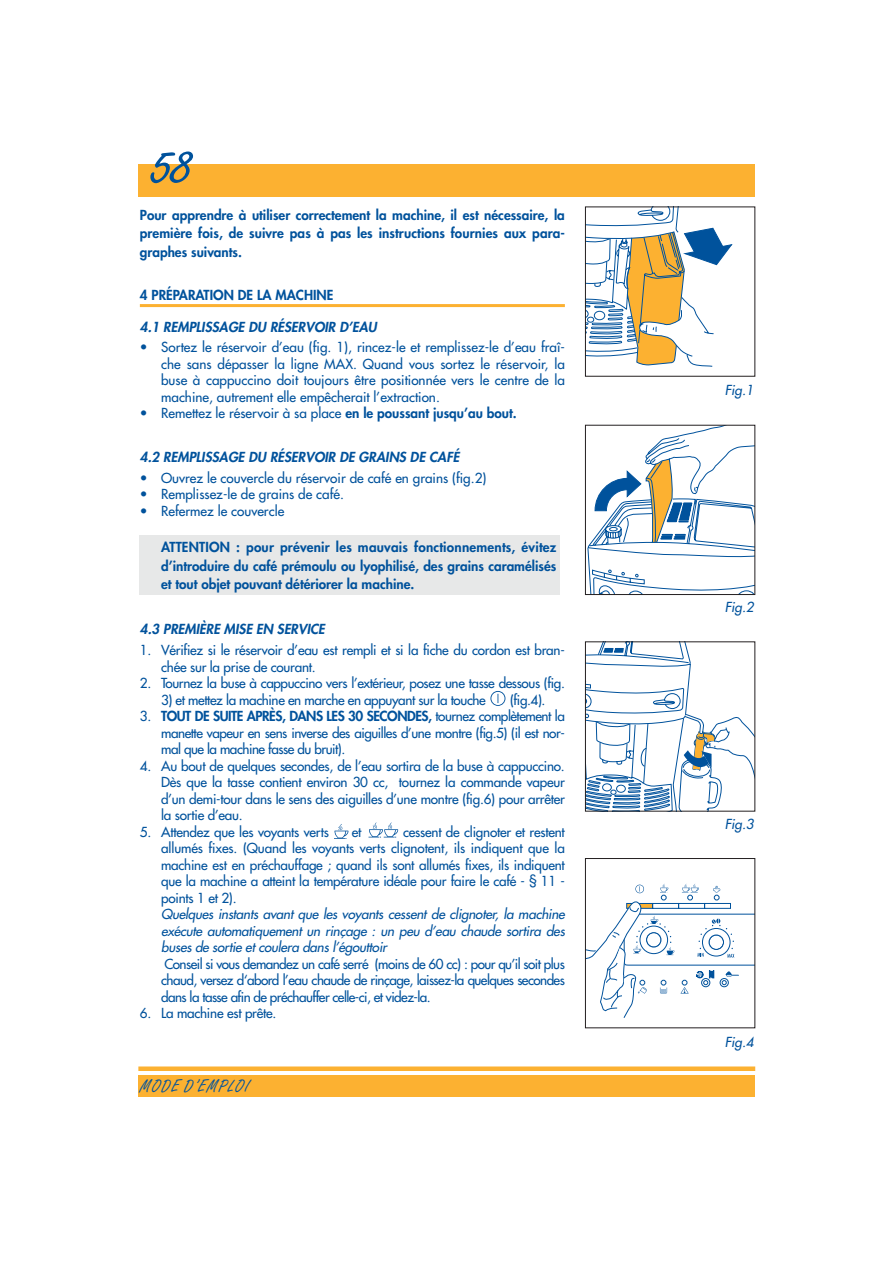
<style>
.page{position:relative;width:893px;height:1263px;background:#fff}
.page>*{position:absolute;margin:0;border:0;box-sizing:border-box;transform-origin:0 0}
.t1{font:60px "Freestyle Script";color:#00529c}
.t2{font:18px "Freestyle Script";letter-spacing:.065em;color:#00529c}
.t3{font:13.5px/16.5px "Futura";letter-spacing:-.02em;color:#00529c;text-align:justify}
.t4{font:800 13.5px/18.5px "Futura";color:#00529c;text-align:justify}
.t5{font:italic 13.5px/16.5px "Futura";letter-spacing:-.015em;color:#00529c;text-align:justify}
.t6{font:13.5px "Futura";color:#00529c}
.t7{font:italic 800 13.5px "Futura";color:#00529c}
.s1{font-weight:800}
</style>
<div class="page">
<div style="left:138px;top:164px;width:617px;height:33px;background:#fcb131"></div>
<div style="left:138px;top:1066px;width:617px;height:5px;background:#fcb131"></div>
<div style="left:138px;top:1075px;width:617px;height:21px;background:#fcb131"></div>
<div style="left:140px;top:535px;width:420px;height:59px;background:#e7e8e8"></div>
<hr style="left:140px;top:304px;width:425px;height:3px;background:#fcb131">
<svg style="left:587px;top:209px;width:145px;height:158px"></svg>
<div style="left:585px;top:207px;width:170px;height:170px;border:1px solid #231f20"></div>
<svg style="left:587px;top:427px;width:166px;height:166px"></svg>
<div style="left:585px;top:425px;width:170px;height:170px;border:1px solid #231f20"></div>
<svg style="left:587px;top:884px;width:166px;height:134px"></svg>
<div style="left:585px;top:858px;width:170px;height:170px;border:1px solid #231f20"></div>
<svg style="left:334px;top:824px;width:14px;height:15px"></svg>
<svg style="left:368px;top:823px;width:30px;height:14px"></svg>
<svg style="left:490px;top:691px;width:15px;height:15px"></svg>
<svg style="left:587px;top:643px;width:166px;height:167px"></svg>
<div style="left:585px;top:641px;width:170px;height:171px;border:1px solid #231f20"></div>
<h1 class="t1" style="left:151px;top:145px;width:42px">58</h1>
<p class="t4" style="left:140px;top:207px;width:426px">Pour apprendre à utiliser correctement la machine, il est nécessaire, la première fois, de suivre pas à pas les instructions fournies aux para&shy;graphes suivants.</p>
<p class="t4" style="left:140px;top:287px;width:195px">4 PRÉPARATION DE LA MACHINE</p>
<p class="t7" style="left:140px;top:320px;width:238px">4.1 REMPLISSAGE DU RÉSERVOIR D’EAU</p>
<p class="t3" style="left:161px;top:340px;width:405px;text-indent:-21px">• Sortez le réservoir d’eau (fig. 1), rincez-le et remplissez-le d’eau fraî&shy;che sans dépasser la ligne MAX. Quand vous sortez le réservoir, la buse à cappuccino doit toujours être positionnée vers le centre de la machine, autrement elle empêcherait l’extraction.</p>
<p class="t6" style="left:140px;top:407px;width:378px">• Remettez le réservoir à sa place <span class="s1">en le poussant jusqu’au bout.</span></p>
<p class="t7" style="left:140px;top:450px;width:321px">4.2 REMPLISSAGE DU RÉSERVOIR DE GRAINS DE CAFÉ</p>
<p class="t6" style="left:140px;top:471px;width:348px">• Ouvrez le couvercle du réservoir de café en grains (fig.2)</p>
<p class="t6" style="left:140px;top:487px;width:205px">• Remplissez-le de grains de café.</p>
<p class="t6" style="left:140px;top:504px;width:146px">• Refermez le couvercle</p>
<p class="t4" style="left:161px;top:539px;width:397px">ATTENTION : pour prévenir les mauvais fonctionnements, évitez d’introduire du café prémoulu ou lyophilisé, des grains caramélisés et tout objet pouvant détériorer la machine.</p>
<p class="t7" style="left:140px;top:623px;width:186px">4.3 PREMIÈRE MISE EN SERVICE</p>
<p class="t3" style="left:161px;top:643px;width:405px;text-indent:-21px">1. Vérifiez si le réservoir d’eau est rempli et si la fiche du cordon est bran&shy;chée sur la prise de courant.</p>
<p class="t3" style="left:140px;top:676px;width:426px">2. Tournez la buse à cappuccino vers l’extérieur, posez une tasse dessous (fig.</p>
<p class="t3" style="left:161px;top:692px;width:326px">3) et mettez la machine en marche en appuyant sur la touche</p>
<p class="t3" style="left:510px;top:692px;width:37px">(fig.4).</p>
<p class="t3" style="left:161px;top:709px;width:405px;text-indent:-21px">3. <span class="s1">TOUT DE SUITE APRÈS, DANS LES 30 SECONDES,</span> tournez complètement la manette vapeur en sens inverse des aiguilles d’une montre (fig.5) (il est nor&shy;mal que la machine fasse du bruit).</p>
<p class="t3" style="left:161px;top:758px;width:405px;text-indent:-21px">4. Au bout de quelques secondes, de l’eau sortira de la buse à cappuccino.<br>Dès que la tasse contient environ 30 cc, tournez la commande vapeur d’un demi-tour dans le sens des aiguilles d’une montre (fig.6) pour arrêter la sortie d’eau.</p>
<p class="t3" style="left:140px;top:824px;width:190px">5. Attendez que les voyants verts</p>
<p class="t3" style="left:352px;top:824px;width:11px">et</p>
<p class="t3" style="left:161px;top:824px;width:405px;text-indent:242px">cessent de clignoter et restent allumés fixes. (Quand les voyants verts clignotent, ils indiquent que la machine est en préchauffage ; quand ils sont allumés fixes, ils indiquent que la machine a atteint la température idéale pour faire le café - § 11 - points 1 et 2).</p>
<p class="t5" style="left:161px;top:907px;width:405px">Quelques instants avant que les voyants cessent de clignoter, la machine exécute automatiquement un rinçage : un peu d’eau chaude sortira des buses de sortie et coulera dans l’égouttoir</p>
<p class="t3" style="left:161px;top:956px;width:405px">Conseil si vous demandez un café serré (moins de 60 cc) : pour qu’il soit plus chaud, versez d‘abord l’eau chaude de rinçage, laissez-la quelques secondes dans la tasse afin de préchauffer celle-ci, et videz-la.</p>
<p class="t3" style="left:140px;top:1006px;width:138px">6. La machine est prête.</p>
<h2 class="t2" style="left:140px;top:1080px;width:111px">MODE D’EMPLOI</h2>
<p class="t5" style="left:724px;top:383px;width:31px">Fig.1</p>
<p class="t5" style="left:724px;top:600px;width:31px">Fig.2</p>
<p class="t5" style="left:724px;top:816px;width:31px">Fig.3</p>
<p class="t5" style="left:724px;top:1035px;width:31px">Fig.4</p>
</div>
